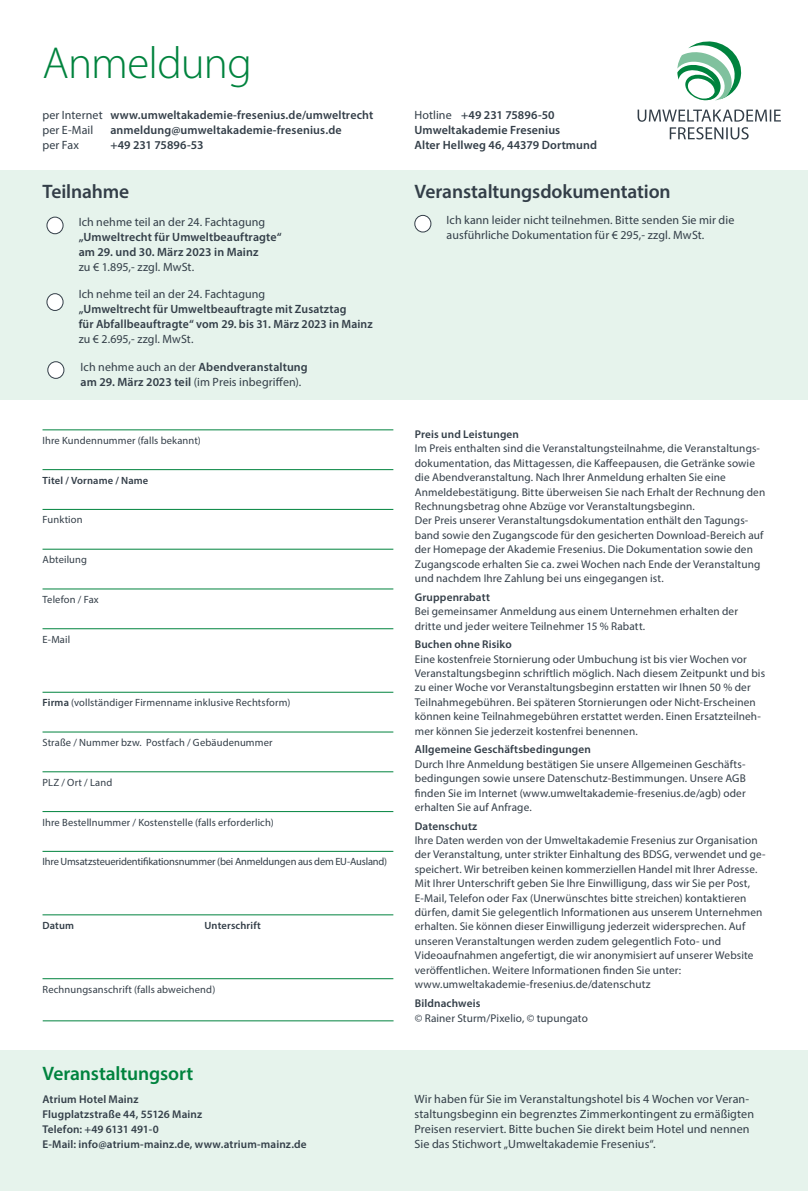
<style>
.page{position:relative;width:808px;height:1191px;background:#fff}
.page>*{position:absolute;margin:0;border:0;box-sizing:border-box;transform-origin:0 0}
.t1{font:300 45px "Myriad Pro";letter-spacing:-.02em;color:#00833e}
.t2{font:600 19.5px "Myriad Pro";letter-spacing:-.005em;color:#333e48}
.t3{font:600 19.5px "Myriad Pro";letter-spacing:-.005em;color:#00833e}
.t4{font:12px/15px "Myriad Pro";letter-spacing:.01em;color:#333e48}
.t5{font:600 12px/15px "Myriad Pro";letter-spacing:.01em;color:#333e48}
.t6{font:11.25px/14.4px "Myriad Pro";letter-spacing:.01em;color:#333e48}
.t7{font:600 11.25px/15px "Myriad Pro";letter-spacing:.01em;color:#333e48}
.t8{font:10.5px "Myriad Pro";letter-spacing:.01em;color:#333e48}
.t9{font:10.5px "Myriad Pro";letter-spacing:-.015em;color:#333e48}
.t10{font:600 10.5px "Myriad Pro";letter-spacing:.015em;color:#333e48}
.s1{font-weight:400}
.s2{font-weight:600}
</style>
<div class="page">
<svg style="left:677px;top:41px;width:65px;height:60px"></svg>
<svg style="left:638px;top:109px;width:143px;height:30px"></svg>
<div style="left:0;top:1050px;width:808px;height:141px;background:#e6f3ec"></div>
<hr style="left:43px;top:978px;width:350px;height:1px;background:#00833e">
<hr style="left:43px;top:914px;width:350px;height:1px;background:#00833e">
<hr style="left:43px;top:429px;width:350px;height:1px;background:#00833e">
<hr style="left:43px;top:469px;width:350px;height:1px;background:#00833e">
<hr style="left:43px;top:509px;width:350px;height:1px;background:#00833e">
<hr style="left:43px;top:549px;width:350px;height:1px;background:#00833e">
<hr style="left:43px;top:588px;width:350px;height:1px;background:#00833e">
<hr style="left:43px;top:628px;width:350px;height:1px;background:#00833e">
<hr style="left:43px;top:731px;width:350px;height:1px;background:#00833e">
<hr style="left:43px;top:771px;width:350px;height:1px;background:#00833e">
<hr style="left:43px;top:811px;width:350px;height:1px;background:#00833e">
<hr style="left:43px;top:851px;width:350px;height:1px;background:#00833e">
<hr style="left:43px;top:692px;width:350px;height:1px;background:#00833e">
<div style="left:0;top:170px;width:808px;height:230px;background:#e6f3ec"></div>
<div style="left:47px;top:217px;width:16px;height:17px;background:#fff;border-radius:50%"></div>
<div style="left:47px;top:217px;width:16px;height:17px;border:1px solid #333e48;border-radius:50%"></div>
<div style="left:48px;top:362px;width:16px;height:16px;background:#fff;border-radius:50%"></div>
<div style="left:48px;top:361px;width:16px;height:17px;border:1px solid #333e48;border-radius:50%"></div>
<div style="left:47px;top:294px;width:16px;height:16px;background:#fff;border-radius:50%"></div>
<div style="left:47px;top:293px;width:16px;height:18px;border:1px solid #333e48;border-radius:50%"></div>
<hr style="left:43px;top:1020px;width:350px;height:1px;background:#00833e">
<div style="left:415px;top:215px;width:16px;height:17px;background:#fff;border-radius:50%"></div>
<div style="left:415px;top:215px;width:16px;height:17px;border:1px solid #333e48;border-radius:50%"></div>
<h1 class="t1" style="left:43px;top:36px;width:211px">Anmeldung</h1>
<p class="t5" style="left:42px;top:107px;width:332px"><span class="s1">per Internet</span> www.umweltakademie-fresenius.de/umweltrecht <span class="s1">per E-Mail</span></p>
<p class="t5" style="left:110px;top:122px;width:233px">anmeldung@umweltakademie-fresenius.de</p>
<p class="t4" style="left:42px;top:138px;width:38px">per Fax</p>
<p class="t5" style="left:110px;top:137px;width:95px">+49 231 75896-53</p>
<h2 class="t2" style="left:43px;top:179px;width:88px">Teilnahme</h2>
<p class="t4" style="left:79px;top:214px;width:188px">Ich nehme teil an der 24. Fachtagung</p>
<p class="t5" style="left:79px;top:229px;width:205px">„Umweltrecht für Umweltbeauftragte“ am 29. und 30. März 2023 in Mainz</p>
<p class="t4" style="left:79px;top:259px;width:117px">zu € 1.895,- zzgl. MwSt.</p>
<p class="t4" style="left:79px;top:286px;width:188px">Ich nehme teil an der 24. Fachtagung</p>
<p class="t5" style="left:79px;top:301px;width:296px">„Umweltrecht für Umweltbeauftragte mit Zusatztag<br>für Abfallbeauftragte“ vom 29. bis 31. März 2023 in Mainz</p>
<p class="t4" style="left:79px;top:331px;width:116px">zu € 2.695,- zzgl. MwSt.</p>
<p class="t4" style="left:81px;top:359px;width:229px">Ich nehme auch an der <span class="s2">Abendveranstaltung am 29. März 2023 teil</span> (im Preis inbegriffen).</p>
<p class="t8" style="left:43px;top:434px;width:160px">Ihre Kundennummer (falls bekannt)</p>
<p class="t10" style="left:43px;top:473px;width:107px">Titel / Vorname / Name</p>
<p class="t8" style="left:43px;top:513px;width:42px">Funktion</p>
<p class="t8" style="left:43px;top:553px;width:46px">Abteilung</p>
<p class="t8" style="left:43px;top:593px;width:58px">Telefon / Fax</p>
<p class="t8" style="left:43px;top:633px;width:29px">E-Mail</p>
<p class="t8" style="left:43px;top:696px;width:249px"><span class="s2">Firma</span> (vollständiger Firmenname inklusive Rechtsform)</p>
<p class="t8" style="left:43px;top:736px;width:232px">Straße / Nummer bzw. Postfach / Gebäudenummer</p>
<p class="t8" style="left:43px;top:776px;width:71px">PLZ / Ort / Land</p>
<p class="t8" style="left:43px;top:815px;width:233px">Ihre Bestellnummer / Kostenstelle (falls erforderlich)</p>
<p class="t9" style="left:43px;top:855px;width:346px">Ihre Umsatzsteueridentifikationsnummer (bei Anmeldungen aus dem EU-Ausland)</p>
<p class="t10" style="left:43px;top:918px;width:33px">Datum</p>
<p class="t10" style="left:205px;top:918px;width:58px">Unterschrift</p>
<p class="t8" style="left:43px;top:982px;width:174px">Rechnungsanschrift (falls abweichend)</p>
<p class="t5" style="left:414px;top:107px;width:184px"><span class="s1">Hotline</span> +49 231 75896-50<br>Umweltakademie Fresenius<br>Alter Hellweg 46, 44379 Dortmund</p>
<h2 class="t2" style="left:415px;top:179px;width:258px">Veranstaltungsdokumentation</h2>
<p class="t4" style="left:447px;top:212px;width:289px">Ich kann leider nicht teilnehmen. Bitte senden Sie mir die ausführliche Dokumentation für € 295,- zzgl. MwSt.</p>
<p class="t7" style="left:415px;top:426px;width:106px">Preis und Leistungen</p>
<p class="t6" style="left:415px;top:441px;width:352px">Im Preis enthalten sind die Veranstaltungsteilnahme, die Veranstaltungs&shy;dokumentation, das Mittagessen, die Kaffeepausen, die Getränke sowie die Abendveranstaltung. Nach Ihrer Anmeldung erhalten Sie eine Anmeldebestätigung. Bitte überweisen Sie nach Erhalt der Rechnung den Rechnungsbetrag ohne Abzüge vor Veranstaltungsbeginn.<br>Der Preis unserer Veranstaltungsdokumentation enthält den Tagungs&shy;band sowie den Zugangscode für den gesicherten Download-Bereich auf der Homepage der Akademie Fresenius. Die Dokumentation sowie den Zugangscode erhalten Sie ca. zwei Wochen nach Ende der Veranstaltung und nachdem Ihre Zahlung bei uns eingegangen ist.</p>
<p class="t7" style="left:415px;top:589px;width:77px">Gruppenrabatt</p>
<p class="t6" style="left:415px;top:604px;width:325px">Bei gemeinsamer Anmeldung aus einem Unternehmen erhalten der dritte und jeder weitere Teilnehmer 15 % Rabatt.</p>
<p class="t7" style="left:415px;top:636px;width:98px">Buchen ohne Risiko</p>
<p class="t6" style="left:415px;top:651px;width:352px">Eine kostenfreie Stornierung oder Umbuchung ist bis vier Wochen vor Veranstaltungsbeginn schriftlich möglich. Nach diesem Zeitpunkt und bis zu einer Woche vor Veranstaltungsbeginn erstatten wir Ihnen 50 % der Teilnahmegebühren. Bei späteren Stornierungen oder Nicht-Erscheinen können keine Teilnahmegebühren erstattet werden. Einen Ersatzteilneh&shy;mer können Sie jederzeit kostenfrei benennen.</p>
<p class="t7" style="left:415px;top:741px;width:178px">Allgemeine Geschäftsbedingungen</p>
<p class="t6" style="left:415px;top:756px;width:332px;text-align:justify">Durch Ihre Anmeldung bestätigen Sie unsere Allgemeinen Geschäfts&shy;bedingungen sowie unsere Datenschutz-Bestimmungen. Unsere AGB finden Sie im Internet (www.umweltakademie-fresenius.de/agb) oder erhalten Sie auf Anfrage.</p>
<p class="t7" style="left:415px;top:818px;width:64px">Datenschutz</p>
<p class="t6" style="left:415px;top:833px;width:352px">Ihre Daten werden von der Umweltakademie Fresenius zur Organisation der Veranstaltung, unter strikter Einhaltung des BDSG, verwendet und ge&shy;speichert. Wir betreiben keinen kommerziellen Handel mit Ihrer Adresse.<br>Mit Ihrer Unterschrift geben Sie Ihre Einwilligung, dass wir Sie per Post, E-Mail, Telefon oder Fax (Unerwünschtes bitte streichen) kontaktieren dürfen, damit Sie gelegentlich Informationen aus unserem Unternehmen erhalten. Sie können dieser Einwilligung jederzeit widersprechen. Auf unseren Veranstaltungen werden zudem gelegentlich Foto- und Videoaufnahmen angefertigt, die wir anonymisiert auf unserer Website veröffentlichen. Weitere Informationen finden Sie unter: www.umweltakademie-fresenius.de/datenschutz</p>
<p class="t7" style="left:415px;top:995px;width:67px">Bildnachweis</p>
<p class="t6" style="left:415px;top:1010px;width:175px">© Rainer Sturm/Pixelio, © tupungato</p>
<h2 class="t3" style="left:43px;top:1061px;width:152px">Veranstaltungsort</h2>
<p class="t7" style="left:43px;top:1091px;width:266px">Atrium Hotel Mainz<br>Flugplatzstraße 44, 55126 Mainz<br>Telefon: +49 6131 491-0<br>E-Mail: info@atrium-mainz.de, www.atrium-mainz.de</p>
<p class="t4" style="left:414px;top:1091px;width:341px">Wir haben für Sie im Veranstaltungshotel bis 4 Wochen vor Veran&shy;staltungsbeginn ein begrenztes Zimmerkontingent zu ermäßigten Preisen reserviert. Bitte buchen Sie direkt beim Hotel und nennen Sie das Stichwort „Umweltakademie Fresenius“.</p>
</div>
